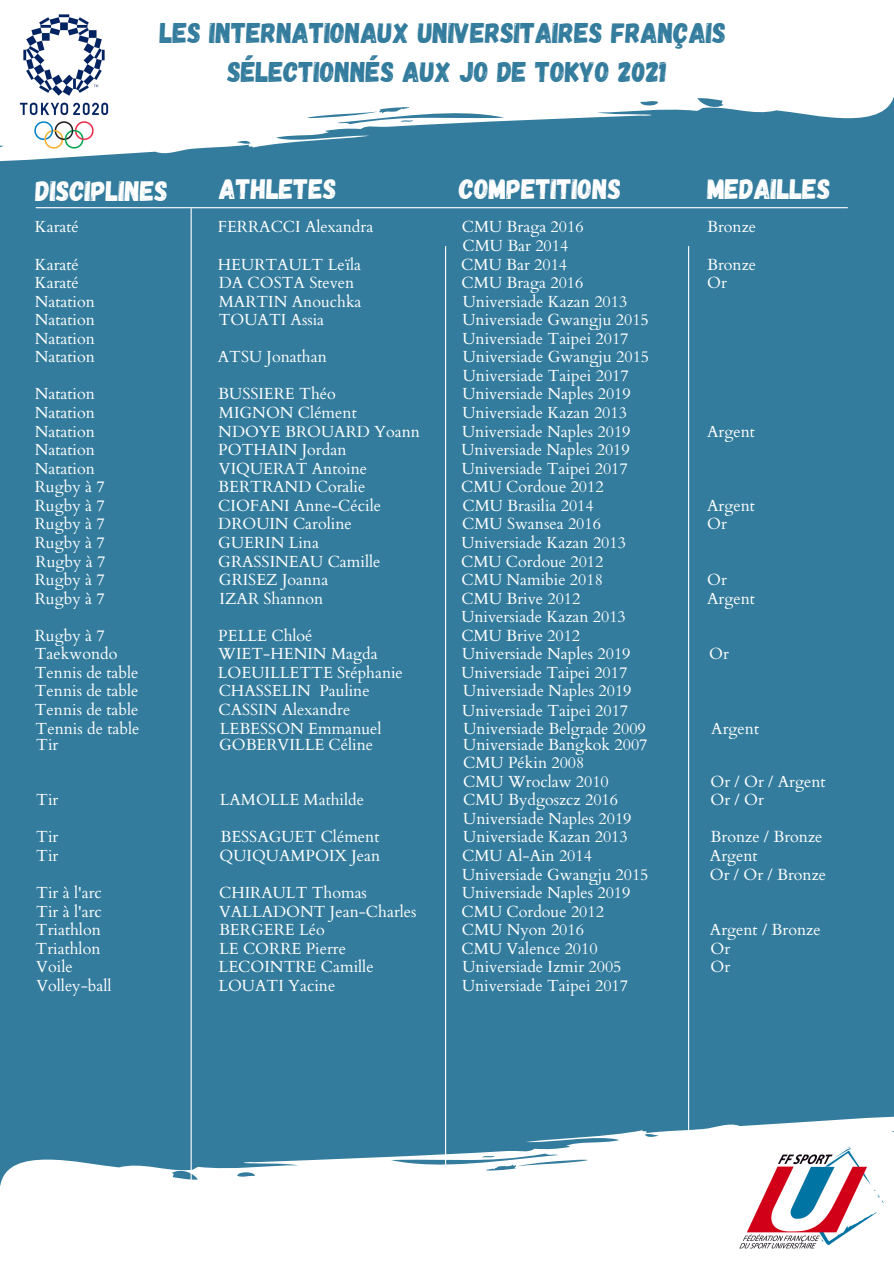
<style>
.page{position:relative;width:894px;height:1264px;background:#fff}
.page>*{position:absolute;margin:0;border:0;box-sizing:border-box;transform-origin:0 0}
.t1{font:28.5px "Gagalin";color:#337c9d}
.t2{font:28.05px "Gagalin";color:#fff}
.t3{font:16.05px "Cardo";color:#fff}
</style>
<div class="page">
<div style="left:0;top:163px;width:893px;height:951px;background:#337c9d"></div>
<hr style="left:190px;top:209px;width:2px;height:1054px;background:#fff">
<hr style="left:445px;top:246px;width:1px;height:1017px;background:#fff">
<hr style="left:687px;top:246px;width:2px;height:1017px;background:#fff">
<svg style="left:0;top:97px;width:893px;height:66px;fill:#337c9d"></svg>
<hr style="left:36px;top:207px;width:811px;height:1px;background:#fff">
<img style="left:19px;top:14px;width:89px;height:135px">
<svg style="left:0;top:1114px;width:893px;height:72px;fill:#337c9d"></svg>
<img style="left:729px;top:1146px;width:163px;height:103px">
<p class="t1" style="left:160px;top:14px;width:567px">LES INTERNATIONAUX UNIVERSITAIRES FRANÇAIS</p>
<p class="t1" style="left:227px;top:54px;width:440px">SÉLECTIONNÉS AUX JO DE TOKYO 2021</p>
<p class="t2" style="left:36px;top:173px;width:134px">DISCIPLINES</p>
<p class="t2" style="left:219px;top:171px;width:119px">ATHLETES</p>
<p class="t2" style="left:459px;top:171px;width:163px">COMPETITIONS</p>
<p class="t2" style="left:707px;top:171px;width:125px">MEDAILLES</p>
<p class="t3" style="left:218px;top:216px;width:157px">FERRACCI Alexandra</p>
<p class="t3" style="left:218px;top:254px;width:145px">HEURTAULT Leïla</p>
<p class="t3" style="left:219px;top:291px;width:144px">MARTIN Anouchka</p>
<p class="t3" style="left:219px;top:309px;width:107px">TOUATI Assia</p>
<p class="t3" style="left:35px;top:216px;width:46px">Karaté</p>
<p class="t3" style="left:35px;top:254px;width:46px">Karaté</p>
<p class="t3" style="left:35px;top:272px;width:46px">Karaté</p>
<p class="t3" style="left:35px;top:291px;width:62px">Natation</p>
<p class="t3" style="left:35px;top:309px;width:62px">Natation</p>
<p class="t3" style="left:461px;top:216px;width:123px">CMU Braga 2016</p>
<p class="t3" style="left:461px;top:272px;width:123px">CMU Braga 2016</p>
<p class="t3" style="left:707px;top:216px;width:51px">Bronze</p>
<p class="t3" style="left:462px;top:235px;width:107px">CMU Bar 2014</p>
<p class="t3" style="left:461px;top:254px;width:107px">CMU Bar 2014</p>
<p class="t3" style="left:707px;top:254px;width:51px">Bronze</p>
<p class="t3" style="left:462px;top:291px;width:166px">Universiade Kazan 2013</p>
<p class="t3" style="left:462px;top:309px;width:188px">Universiade Gwangju 2015</p>
<p class="t3" style="left:219px;top:272px;width:137px">DA COSTA Steven</p>
<p class="t3" style="left:707px;top:272px;width:21px">Or</p>
<p class="t3" style="left:35px;top:328px;width:62px">Natation</p>
<p class="t3" style="left:462px;top:328px;width:167px">Universiade Taipei 2017</p>
<p class="t3" style="left:35px;top:346px;width:62px">Natation</p>
<p class="t3" style="left:218px;top:346px;width:110px">ATSU Jonathan</p>
<p class="t3" style="left:462px;top:346px;width:188px">Universiade Gwangju 2015</p>
<p class="t3" style="left:35px;top:383px;width:62px">Natation</p>
<p class="t3" style="left:462px;top:383px;width:170px">Universiade Naples 2019</p>
<p class="t3" style="left:35px;top:402px;width:62px">Natation</p>
<p class="t3" style="left:219px;top:402px;width:139px">MIGNON Clément</p>
<p class="t3" style="left:462px;top:421px;width:170px">Universiade Naples 2019</p>
<p class="t3" style="left:35px;top:439px;width:62px">Natation</p>
<p class="t3" style="left:461px;top:458px;width:167px">Universiade Taipei 2017</p>
<p class="t3" style="left:35px;top:476px;width:71px">Rugby à 7</p>
<p class="t3" style="left:218px;top:476px;width:149px">BERTRAND Coralie</p>
<p class="t3" style="left:461px;top:476px;width:144px">CMU Cordoue 2012</p>
<p class="t3" style="left:462px;top:495px;width:133px">CMU Brasilia 2014</p>
<p class="t3" style="left:462px;top:365px;width:167px">Universiade Taipei 2017</p>
<p class="t3" style="left:218px;top:383px;width:119px">BUSSIERE Théo</p>
<p class="t3" style="left:462px;top:402px;width:166px">Universiade Kazan 2013</p>
<p class="t3" style="left:35px;top:421px;width:62px">Natation</p>
<p class="t3" style="left:218px;top:421px;width:203px">NDOYE BROUARD Yoann</p>
<p class="t3" style="left:707px;top:421px;width:49px">Argent</p>
<p class="t3" style="left:218px;top:439px;width:130px">POTHAIN Jordan</p>
<p class="t3" style="left:461px;top:439px;width:170px">Universiade Naples 2019</p>
<p class="t3" style="left:35px;top:458px;width:62px">Natation</p>
<p class="t3" style="left:219px;top:458px;width:150px">VIQUERAT Antoine</p>
<p class="t3" style="left:35px;top:495px;width:71px">Rugby à 7</p>
<p class="t3" style="left:218px;top:495px;width:164px">CIOFANI Anne-Cécile</p>
<p class="t3" style="left:707px;top:495px;width:49px">Argent</p>
<p class="t3" style="left:35px;top:513px;width:71px">Rugby à 7</p>
<p class="t3" style="left:218px;top:513px;width:135px">DROUIN Caroline</p>
<p class="t3" style="left:462px;top:513px;width:140px">CMU Swansea 2016</p>
<p class="t3" style="left:707px;top:513px;width:21px">Or</p>
<p class="t3" style="left:35px;top:532px;width:71px">Rugby à 7</p>
<p class="t3" style="left:218px;top:532px;width:102px">GUERIN Lina</p>
<p class="t3" style="left:461px;top:532px;width:166px">Universiade Kazan 2013</p>
<p class="t3" style="left:36px;top:550px;width:71px">Rugby à 7</p>
<p class="t3" style="left:218px;top:550px;width:164px">GRASSINEAU Camille</p>
<p class="t3" style="left:461px;top:569px;width:143px">CMU Namibie 2018</p>
<p class="t3" style="left:461px;top:550px;width:144px">CMU Cordoue 2012</p>
<p class="t3" style="left:35px;top:569px;width:71px">Rugby à 7</p>
<p class="t3" style="left:219px;top:569px;width:111px">GRISEZ Joanna</p>
<p class="t3" style="left:707px;top:569px;width:21px">Or</p>
<p class="t3" style="left:35px;top:587px;width:71px">Rugby à 7</p>
<p class="t3" style="left:219px;top:587px;width:105px">IZAR Shannon</p>
<p class="t3" style="left:461px;top:587px;width:120px">CMU Brive 2012</p>
<p class="t3" style="left:707px;top:587px;width:49px">Argent</p>
<p class="t3" style="left:461px;top:606px;width:166px">Universiade Kazan 2013</p>
<p class="t3" style="left:35px;top:625px;width:71px">Rugby à 7</p>
<p class="t3" style="left:218px;top:625px;width:96px">PELLE Chloé</p>
<p class="t3" style="left:461px;top:625px;width:120px">CMU Brive 2012</p>
<p class="t3" style="left:35px;top:643px;width:84px">Taekwondo</p>
<p class="t3" style="left:218px;top:643px;width:161px">WIET-HENIN Magda</p>
<p class="t3" style="left:462px;top:643px;width:170px">Universiade Naples 2019</p>
<p class="t3" style="left:709px;top:643px;width:21px">Or</p>
<p class="t3" style="left:35px;top:662px;width:105px">Tennis de table</p>
<p class="t3" style="left:218px;top:662px;width:186px">LOEUILLETTE Stéphanie</p>
<p class="t3" style="left:461px;top:662px;width:167px">Universiade Taipei 2017</p>
<p class="t3" style="left:35px;top:680px;width:105px">Tennis de table</p>
<p class="t3" style="left:218px;top:680px;width:152px">CHASSELIN Pauline</p>
<p class="t3" style="left:218px;top:699px;width:133px">CASSIN Alexandre</p>
<p class="t3" style="left:463px;top:680px;width:170px">Universiade Naples 2019</p>
<p class="t3" style="left:462px;top:700px;width:167px">Universiade Taipei 2017</p>
<p class="t3" style="left:35px;top:699px;width:105px">Tennis de table</p>
<p class="t3" style="left:36px;top:717px;width:105px">Tennis de table</p>
<p class="t3" style="left:220px;top:718px;width:163px">LEBESSON Emmanuel</p>
<p class="t3" style="left:463px;top:718px;width:184px">Universiade Belgrade 2009</p>
<p class="t3" style="left:711px;top:718px;width:49px">Argent</p>
<p class="t3" style="left:36px;top:733px;width:24px">Tir</p>
<p class="t3" style="left:219px;top:733px;width:156px">GOBERVILLE Céline</p>
<p class="t3" style="left:463px;top:733px;width:186px">Universiade Bangkok 2007</p>
<p class="t3" style="left:463px;top:752px;width:123px">CMU Pékin 2008</p>
<p class="t3" style="left:463px;top:770px;width:147px">CMU Wroclaw 2010</p>
<p class="t3" style="left:710px;top:770px;width:116px">Or / Or / Argent</p>
<p class="t3" style="left:36px;top:789px;width:24px">Tir</p>
<p class="t3" style="left:220px;top:789px;width:146px">LAMOLLE Mathilde</p>
<p class="t3" style="left:463px;top:789px;width:156px">CMU Bydgoszcz 2016</p>
<p class="t3" style="left:710px;top:789px;width:55px">Or / Or</p>
<p class="t3" style="left:463px;top:808px;width:170px">Universiade Naples 2019</p>
<p class="t3" style="left:36px;top:826px;width:24px">Tir</p>
<p class="t3" style="left:220px;top:826px;width:160px">BESSAGUET Clément</p>
<p class="t3" style="left:463px;top:826px;width:166px">Universiade Kazan 2013</p>
<p class="t3" style="left:710px;top:826px;width:113px">Bronze / Bronze</p>
<p class="t3" style="left:36px;top:845px;width:24px">Tir</p>
<p class="t3" style="left:219px;top:845px;width:162px">QUIQUAMPOIX Jean</p>
<p class="t3" style="left:462px;top:863px;width:188px">Universiade Gwangju 2015</p>
<p class="t3" style="left:709px;top:863px;width:118px">Or / Or / Bronze</p>
<p class="t3" style="left:462px;top:845px;width:131px">CMU Al-Ain 2014</p>
<p class="t3" style="left:709px;top:845px;width:49px">Argent</p>
<p class="t3" style="left:36px;top:882px;width:67px">Tir à l'arc</p>
<p class="t3" style="left:219px;top:882px;width:149px">CHIRAULT Thomas</p>
<p class="t3" style="left:462px;top:882px;width:170px">Universiade Naples 2019</p>
<p class="t3" style="left:36px;top:900px;width:67px">Tir à l'arc</p>
<p class="t3" style="left:219px;top:900px;width:199px">VALLADONT Jean-Charles</p>
<p class="t3" style="left:461px;top:900px;width:144px">CMU Cordoue 2012</p>
<p class="t3" style="left:36px;top:919px;width:66px">Triathlon</p>
<p class="t3" style="left:219px;top:919px;width:107px">BERGERE Léo</p>
<p class="t3" style="left:461px;top:919px;width:124px">CMU Nyon 2016</p>
<p class="t3" style="left:709px;top:919px;width:112px">Argent / Bronze</p>
<p class="t3" style="left:36px;top:937px;width:66px">Triathlon</p>
<p class="t3" style="left:219px;top:937px;width:128px">LE CORRE Pierre</p>
<p class="t3" style="left:461px;top:937px;width:137px">CMU Valence 2010</p>
<p class="t3" style="left:710px;top:937px;width:21px">Or</p>
<p class="t3" style="left:36px;top:956px;width:38px">Voile</p>
<p class="t3" style="left:218px;top:956px;width:156px">LECOINTRE Camille</p>
<p class="t3" style="left:462px;top:956px;width:160px">Universiade Izmir 2005</p>
<p class="t3" style="left:710px;top:956px;width:21px">Or</p>
<p class="t3" style="left:36px;top:975px;width:77px">Volley-ball</p>
<p class="t3" style="left:218px;top:975px;width:118px">LOUATI Yacine</p>
<p class="t3" style="left:462px;top:975px;width:167px">Universiade Taipei 2017</p>
</div>
